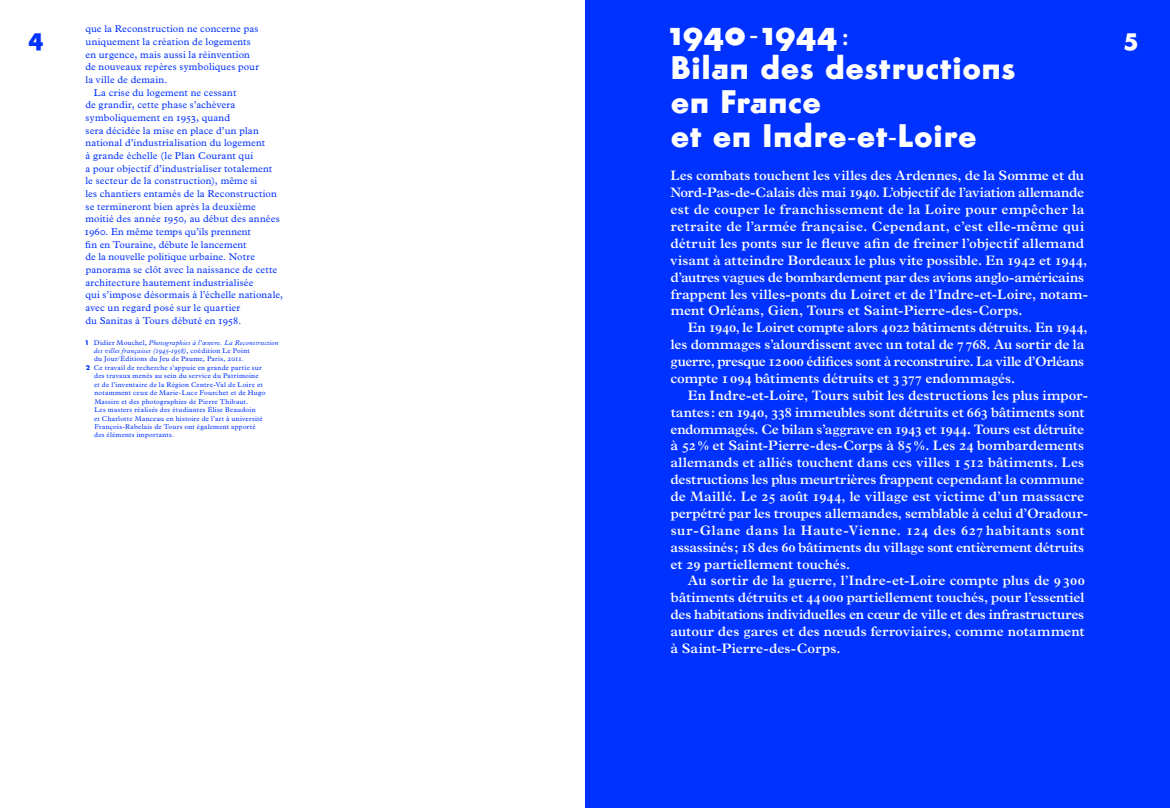
<style>
.page{position:relative;width:1170px;height:808px;background:#fff}
.page>*{position:absolute;margin:0;border:0;box-sizing:border-box;transform-origin:0 0}
.t1{font:700 31.25px/33.8px "Futura Classic";letter-spacing:.04em;color:#fff}
.t2{font:700 23.12px "Futura Classic";color:#0032ff}
.t3{font:700 23.12px "Futura Classic";color:#fff}
.t4{font:600 13.75px/16.9px "Plantin MT Std";color:#fff}
.t5{font:10px "Plantin MT Std";letter-spacing:.015em;color:#0032ff}
.t6{font:6.88px "Plantin MT Std";letter-spacing:.035em;color:#0032ff}
.t7{font:italic 6.88px "Plantin MT Std";letter-spacing:.035em;color:#0032ff}
.s1{font-family:"Futura Std";font-weight:700;font-style:normal;font-size:6.25px}
.s2{font-style:normal}
.s3{font-family:"Futura Std";font-weight:700;font-size:6.25px}
.s4{font-family:"Futura Classic Normal";font-weight:400}
</style>
<div class="page">
<div style="left:585px;top:0;width:584px;height:808px;background:#0032ff"></div>
<p class="t5" style="left:85px;top:23px;width:174px">que la Reconstruction ne concerne pas</p>
<p class="t5" style="left:86px;top:36px;width:167px">uniquement la création de logements</p>
<p class="t5" style="left:85px;top:49px;width:166px">en urgence, mais aussi la réinvention</p>
<p class="t5" style="left:85px;top:61px;width:175px">de nouveaux repères symboliques pour</p>
<p class="t5" style="left:85px;top:74px;width:83px">la ville de demain.</p>
<p class="t5" style="left:94px;top:87px;width:144px">La crise du logement ne cessant</p>
<p class="t5" style="left:85px;top:99px;width:151px">de grandir, cette phase s’achèvera</p>
<p class="t5" style="left:86px;top:112px;width:146px">symboliquement en 1953, quand</p>
<p class="t5" style="left:86px;top:125px;width:175px">sera décidée la mise en place d’un plan</p>
<p class="t5" style="left:86px;top:137px;width:181px">national d’industrialisation du logement</p>
<p class="t5" style="left:85px;top:150px;width:169px">à grande échelle (le Plan Courant qui</p>
<p class="t5" style="left:85px;top:163px;width:188px">a pour objectif d’industrialiser totalement</p>
<p class="t5" style="left:85px;top:175px;width:173px">le secteur de la construction), même si</p>
<p class="t5" style="left:85px;top:188px;width:193px">les chantiers entamés de la Reconstruction</p>
<p class="t5" style="left:86px;top:201px;width:172px">se termineront bien après la deuxième</p>
<p class="t5" style="left:86px;top:213px;width:196px">moitié des année 1950, au début des années</p>
<p class="t5" style="left:85px;top:226px;width:168px">1960. En même temps qu’ils prennent</p>
<p class="t5" style="left:85px;top:238px;width:163px">fin en Touraine, débute le lancement</p>
<p class="t5" style="left:85px;top:251px;width:171px">de la nouvelle politique urbaine. Notre</p>
<p class="t5" style="left:86px;top:264px;width:193px">panorama se clôt avec la naissance de cette</p>
<p class="t5" style="left:85px;top:276px;width:169px">architecture hautement industrialisée</p>
<p class="t5" style="left:85px;top:289px;width:199px">qui s’impose désormais à l’échelle nationale,</p>
<p class="t5" style="left:85px;top:302px;width:156px">avec un regard posé sur le quartier</p>
<p class="t5" style="left:85px;top:314px;width:157px">du Sanitas à Tours débuté en 1958.</p>
<p class="t7" style="left:85px;top:338px;width:195px"><span class="s1">1</span> <span class="s2">Didier Mouchel,</span> Photographies à l’œuvre. La Reconstruction</p>
<p class="t7" style="left:94px;top:347px;width:157px">des villes françaises (1945-1958)<span class="s2">, coédition Le Point</span></p>
<p class="t6" style="left:94px;top:355px;width:151px">du Jour/Éditions du Jeu de Paume, Paris, 2011.</p>
<p class="t6" style="left:86px;top:364px;width:178px"><span class="s3">2</span> Ce travail de recherche s’appuie en grande partie sur</p>
<p class="t6" style="left:94px;top:372px;width:166px">des travaux menés au sein du service du Patrimoine</p>
<p class="t6" style="left:94px;top:380px;width:170px">et de l’inventaire de la Région Centre-Val de Loire et</p>
<p class="t6" style="left:94px;top:389px;width:173px">notamment ceux de Marie-Luce Fourchet et de Hugo</p>
<p class="t6" style="left:94px;top:397px;width:155px">Massire et des photographies de Pierre Thibaut.</p>
<p class="t6" style="left:94px;top:406px;width:163px">Les masters réalisés des étudiantes Élise Beaudoin</p>
<p class="t6" style="left:94px;top:414px;width:170px">et Charlotte Manceau en histoire de l’art à université</p>
<p class="t6" style="left:94px;top:423px;width:163px">François-Rabelais de Tours ont également apporté</p>
<p class="t6" style="left:94px;top:431px;width:81px">des éléments importants.</p>
<h1 class="t1" style="left:668px;top:17px;width:348px">1940<span class="s4">-</span>1944 <span class="s4">:<br></span>Bilan des destructions en France<br>et en Indre<span class="s4">-</span>et<span class="s4">-</span>Loire</h1>
<p class="t4" style="left:670px;top:167px;width:419px">Les combats touchent les villes des Ardennes, de la Somme et du Nord-Pas-de-Calais dès mai 1940. L’objectif de l’aviation allemande est de couper le franchissement de la Loire pour empêcher la retraite de l’armée française. Cependant, c’est elle-même qui détruit les ponts sur le fleuve afin de freiner l’objectif allemand visant à atteindre Bordeaux le plus vite possible. En 1942 et 1944, d’autres vagues de bombardement par des avions anglo-américains frappent les villes-ponts du Loiret et de l’Indre-et-Loire, notam&shy;ment Orléans, Gien, Tours et Saint-Pierre-des-Corps.</p>
<p class="t4" style="left:670px;top:319px;width:418px;text-indent:17px">En 1940, le Loiret compte alors 4022 bâtiments détruits. En 1944, les dommages s’alourdissent avec un total de 7768. Au sortir de la guerre, presque 12000 édifices sont à reconstruire. La ville d’Orléans compte 1094 bâtiments détruits et 3377 endommagés.</p>
<p class="t4" style="left:670px;top:387px;width:419px;text-indent:17px">En Indre-et-Loire, Tours subit les destructions les plus impor&shy;tantes: en 1940, 338 immeubles sont détruits et 663 bâtiments sont endommagés. Ce bilan s’aggrave en 1943 et 1944. Tours est détruite à 52% et Saint-Pierre-des-Corps à 85%. Les 24 bombardements allemands et alliés touchent dans ces villes 1512 bâtiments. Les destructions les plus meurtrières frappent cependant la commune de Maillé. Le 25 août 1944, le village est victime d’un massacre perpétré par les troupes allemandes, semblable à celui d’Oradour&shy;sur-Glane dans la Haute-Vienne. 124 des 627 habitants sont assassinés; 18 des 60 bâtiments du village sont entièrement détruits et 29 partiellement touchés.</p>
<p class="t4" style="left:670px;top:572px;width:416px;text-align:justify;text-indent:17px">Au sortir de la guerre, l’Indre-et-Loire compte plus de 9 300 bâtiments détruits et 44000 partiellement touchés, pour l’essentiel des habitations individuelles en cœur de ville et des infrastructures autour des gares et des nœuds ferroviaires, comme notamment à Saint-Pierre-des-Corps.</p>
<h2 class="t2" style="left:28px;top:23px;width:16px">4</h2>
<h2 class="t3" style="left:1124px;top:23px;width:15px">5</h2>
</div>
